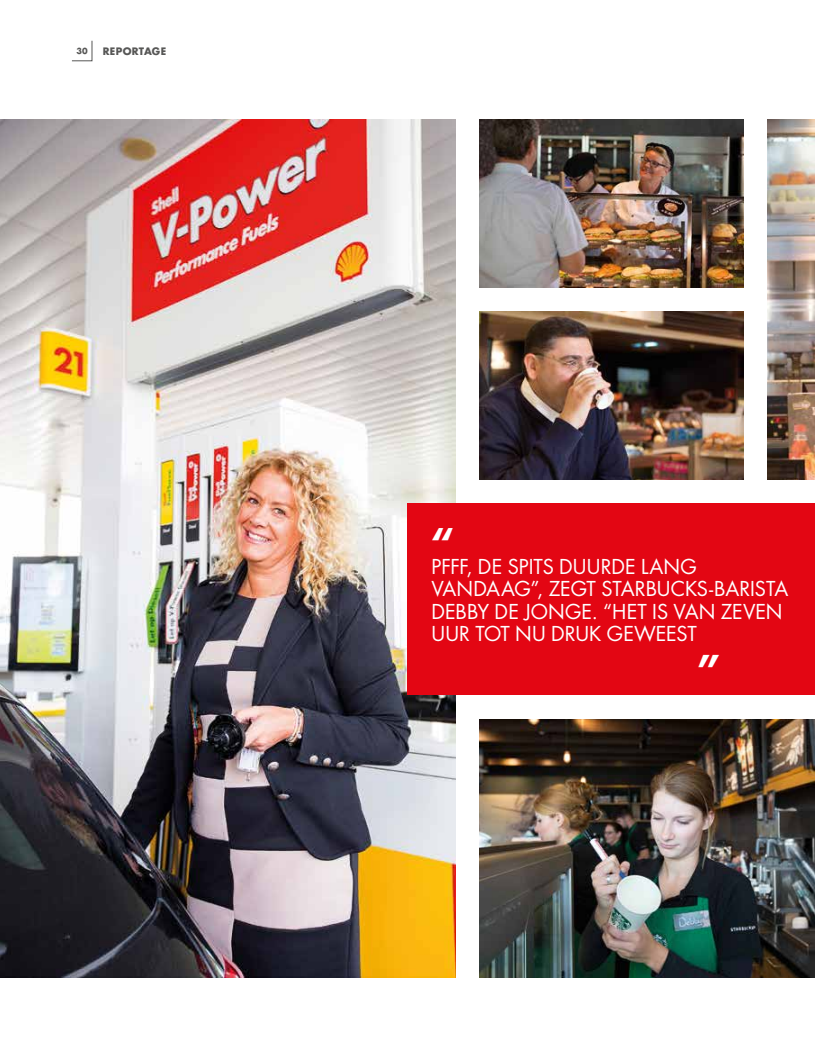
<style>
.page{position:relative;width:815px;height:1063px;background:#fff}
.page>*{position:absolute;margin:0;border:0;box-sizing:border-box;transform-origin:0 0}
.t1{font:700 37.12px "Futura Std";color:#fff}
.t2{font:20px/22.5px "Futura Std";color:#fff}
.t3{font:700 10px "Futura Std";letter-spacing:.035em;color:#575756}
.t4{font:700 8.12px "Futura Std";color:#575756}
</style>
<div class="page">
<img style="left:479px;top:120px;width:264px;height:168px">
<img style="left:479px;top:312px;width:264px;height:167px">
<img style="left:479px;top:719px;width:336px;height:259px">
<img style="left:0;top:120px;width:455px;height:858px">
<div style="left:407px;top:503px;width:408px;height:192px;background:#e30613"></div>
<img style="left:767px;top:120px;width:48px;height:359px">
<svg style="left:72px;top:40px;width:21px;height:21px"></svg>
<p class="t4" style="left:76px;top:46px;width:13px">30</p>
<p class="t3" style="left:103px;top:45px;width:65px">REPORTAGE</p>
<h1 class="t1" style="left:431px;top:517px;width:25px">“</h1>
<p class="t2" style="left:431px;top:555px;width:358px">PFFF, DE SPITS DUURDE LANG<br>VANDAAG”, ZEGT STARBUCKS-BARISTA<br>DEBBY DE JONGE. “HET IS VAN ZEVEN<br>UUR TOT NU DRUK GEWEEST</p>
<h1 class="t1" style="left:698px;top:623px;width:24px">„</h1>
</div>
